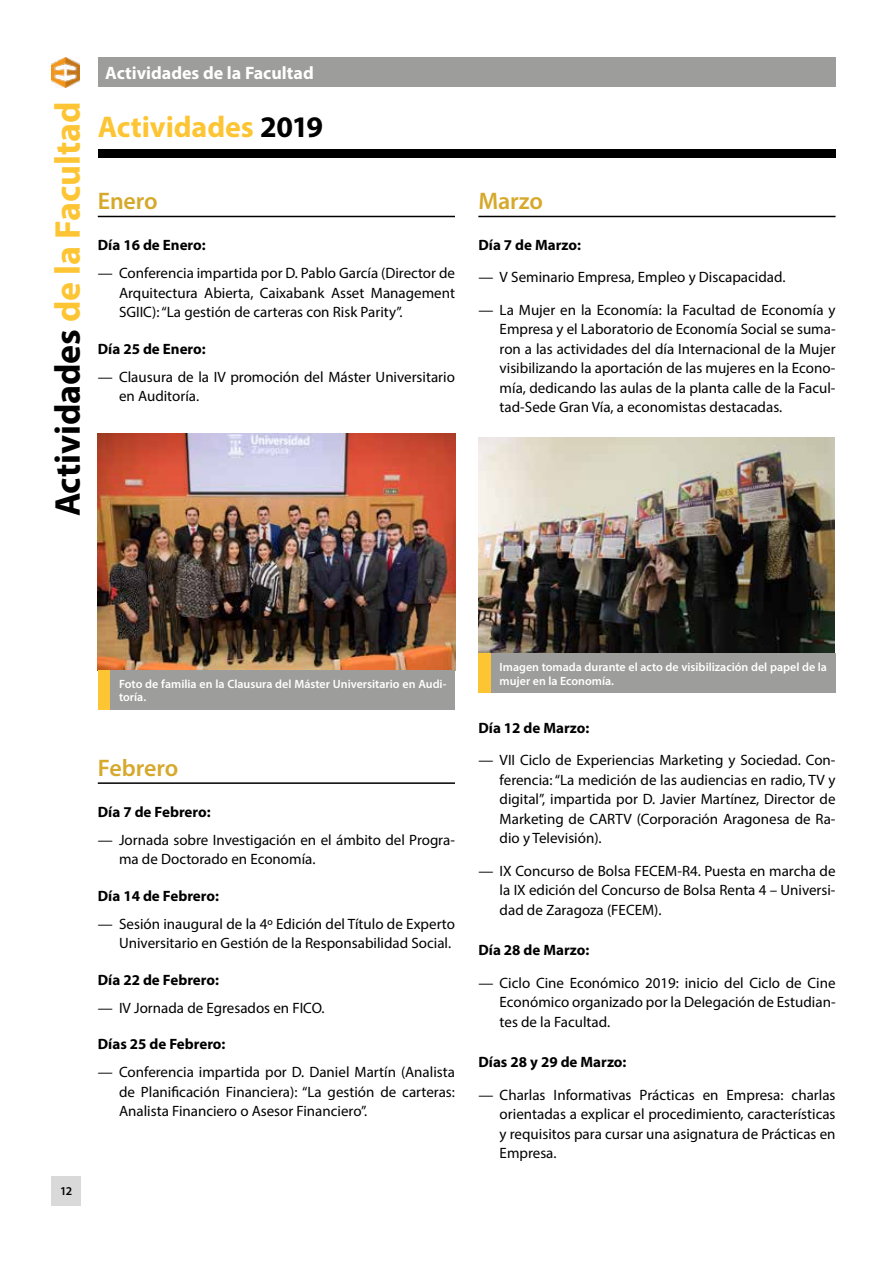
<style>
.page{position:relative;width:893px;height:1263px;background:#fff}
.page>*{position:absolute;margin:0;border:0;box-sizing:border-box;transform-origin:0 0}
.t1{font:700 36px "Myriad Pro";letter-spacing:-.005em;color:#fdc533}
.t2{font:700 30px "Myriad Pro";letter-spacing:-.005em;color:#fdc533}
.t3{font:600 24px "Myriad Pro";letter-spacing:-.005em;color:#d6a92c}
.t4{font:700 18px "Myriad Pro";color:#fff}
.t5{font:15px/19.5px "Myriad Pro";color:#000;text-align:justify}
.t6{font:700 15px "Myriad Pro";color:#000}
.t7{font:600 12px/13.5px "Myriad Pro";color:#fff}
.t8{font:600 12px "Myriad Pro";color:#000}
.s1{color:#000}
</style>
<div class="page">
<div style="left:98px;top:57px;width:738px;height:30px;background:#9d9d9c"></div>
<img style="left:51px;top:57px;width:29px;height:30px">
<div style="left:51px;top:1176px;width:30px;height:29px;background:#d9d9d9"></div>
<hr style="left:98px;top:216px;width:357px;height:1px;background:#000">
<div style="left:98px;top:149px;width:738px;height:8px;background:#000"></div>
<hr style="left:478px;top:216px;width:358px;height:1px;background:#000">
<img style="left:478px;top:437px;width:357px;height:217px">
<div style="left:478px;top:654px;width:13px;height:39px;background:#fdc533"></div>
<div style="left:491px;top:654px;width:345px;height:39px;background:#9d9d9c"></div>
<img style="left:98px;top:434px;width:357px;height:236px">
<div style="left:98px;top:670px;width:13px;height:40px;background:#fdc533"></div>
<div style="left:111px;top:670px;width:344px;height:40px;background:#9d9d9c"></div>
<hr style="left:98px;top:782px;width:357px;height:2px;background:#000">
<h1 class="t1" style="left:44px;top:516px;width:416px;rotate:-90deg"><span class="s1">Actividades</span> de la Facultad</h1>
<p class="t4" style="left:105px;top:61px;width:210px">Actividades de la Facultad</p>
<h2 class="t2" style="left:98px;top:108px;width:227px">Actividades <span class="s1">2019</span></h2>
<h3 class="t3" style="left:98px;top:186px;width:62px">Enero</h3>
<p class="t6" style="left:98px;top:235px;width:109px">Día 16 de Enero:</p>
<p class="t5" style="left:119px;top:263px;width:337px;text-indent:-21px">— Conferencia impartida por D. Pablo García (Director de Arquitectura Abierta, Caixabank Asset Management SGIIC): “La gestión de carteras con Risk Parity”.</p>
<p class="t6" style="left:98px;top:339px;width:109px">Día 25 de Enero:</p>
<p class="t5" style="left:119px;top:367px;width:337px;text-indent:-21px">— Clausura de la IV promoción del Máster Universitario en Auditoría.</p>
<h3 class="t3" style="left:478px;top:186px;width:66px">Marzo</h3>
<p class="t6" style="left:478px;top:235px;width:104px">Día 7 de Marzo:</p>
<p class="t5" style="left:478px;top:267px;width:309px">— V Seminario Empresa, Empleo y Discapacidad.</p>
<p class="t5" style="left:500px;top:300px;width:337px;text-indent:-21px">— La Mujer en la Economía: la Facultad de Economía y Empresa y el Laboratorio de Economía Social se suma&shy;ron a las actividades del día Internacional de la Mujer visibilizando la aportación de las mujeres en la Econo&shy;mía, dedicando las aulas de la planta calle de la Facul&shy;tad-Sede Gran Vía, a economistas destacadas.</p>
<p class="t8" style="left:60px;top:1183px;width:14px">12</p>
<p class="t7" style="left:119px;top:677px;width:329px">Foto de familia en la Clausura del Máster Universitario en Audi&shy;toría.</p>
<h3 class="t3" style="left:98px;top:753px;width:82px">Febrero</h3>
<p class="t6" style="left:98px;top:802px;width:114px">Día 7 de Febrero:</p>
<p class="t5" style="left:119px;top:830px;width:337px;text-indent:-21px">— Jornada sobre Investigación en el ámbito del Progra&shy;ma de Doctorado en Economía.</p>
<p class="t6" style="left:98px;top:886px;width:123px">Día 14 de Febrero:</p>
<p class="t5" style="left:98px;top:914px;width:359px;text-align:right">— Sesión inaugural de la 4º Edición del Título de Experto<br>Universitario en Gestión de la Responsabilidad Social.</p>
<p class="t6" style="left:98px;top:970px;width:123px">Día 22 de Febrero:</p>
<p class="t5" style="left:98px;top:998px;width:228px">— IV Jornada de Egresados en FICO.</p>
<p class="t6" style="left:98px;top:1034px;width:129px">Días 25 de Febrero:</p>
<p class="t5" style="left:119px;top:1062px;width:337px;text-indent:-21px">— Conferencia impartida por D. Daniel Martín (Analista de Planificación Financiera): “La gestión de carteras:<br>Analista Financiero o Asesor Financiero”.</p>
<p class="t7" style="left:500px;top:660px;width:329px">Imagen tomada durante el acto de visibilización del papel de la mujer en la Economía.</p>
<p class="t6" style="left:478px;top:718px;width:113px">Día 12 de Marzo:</p>
<p class="t5" style="left:500px;top:750px;width:337px;text-indent:-21px">— VII Ciclo de Experiencias Marketing y Sociedad. Con&shy;ferencia: “La medición de las audiencias en radio, TV y digital”, impartida por D. Javier Martínez, Director de Marketing de CARTV (Corporación Aragonesa de Ra&shy;dio y Televisión).</p>
<p class="t5" style="left:500px;top:861px;width:337px;text-indent:-21px">— IX Concurso de Bolsa FECEM-R4. Puesta en marcha de la IX edición del Concurso de Bolsa Renta 4 – Universi&shy;dad de Zaragoza (FECEM).</p>
<p class="t6" style="left:478px;top:940px;width:113px">Día 28 de Marzo:</p>
<p class="t5" style="left:500px;top:973px;width:337px;text-indent:-21px">— Ciclo Cine Económico 2019: inicio del Ciclo de Cine Económico organizado por la Delegación de Estudian&shy;tes de la Facultad.</p>
<p class="t6" style="left:478px;top:1052px;width:150px">Días 28 y 29 de Marzo:</p>
<p class="t5" style="left:500px;top:1085px;width:337px;text-indent:-21px">— Charlas Informativas Prácticas en Empresa: charlas orientadas a explicar el procedimiento, características y requisitos para cursar una asignatura de Prácticas en Empresa.</p>
</div>
